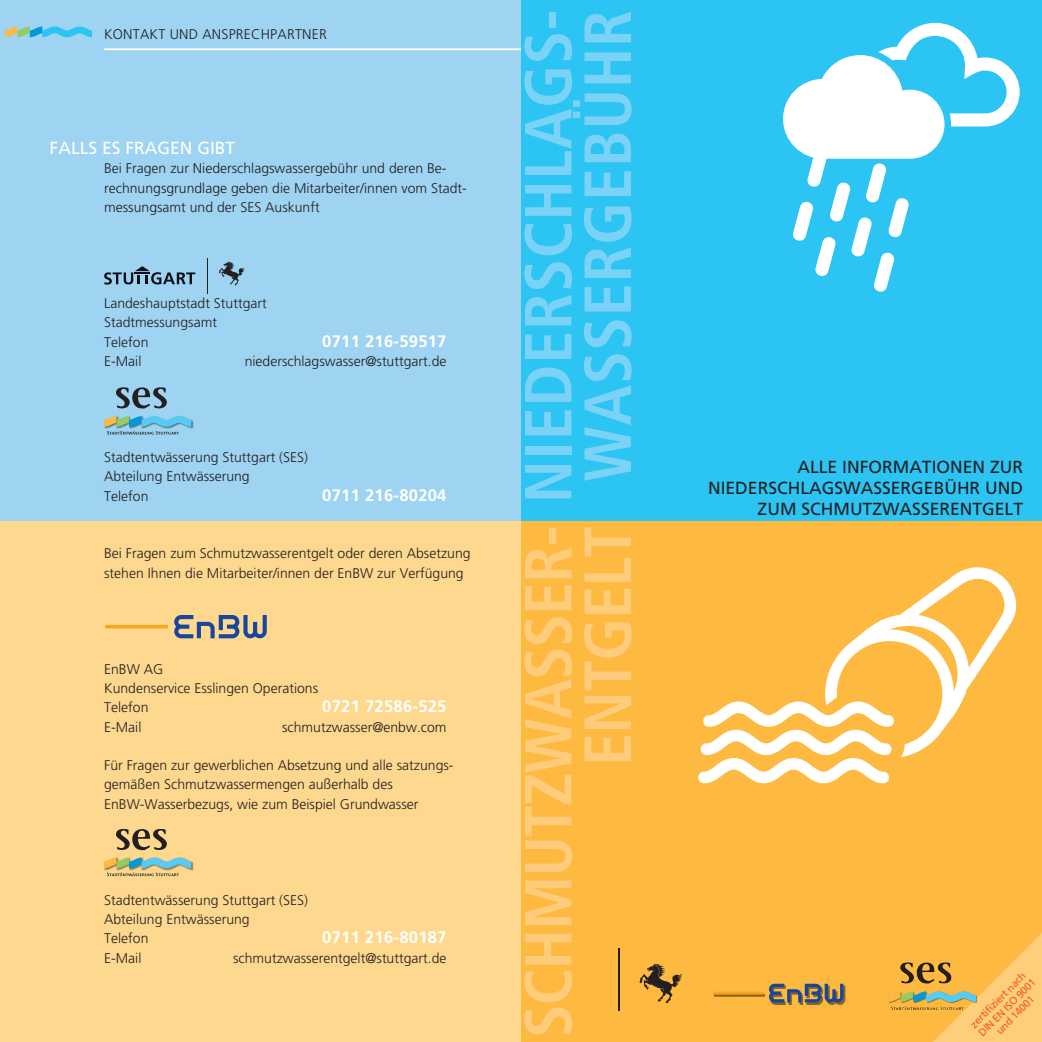
<style>
.page{position:relative;width:1042px;height:1042px;background:#fff}
.page>*{position:absolute;margin:0;border:0;box-sizing:border-box;transform-origin:0 0}
.t1{font:700 condensed 66.5px/59.5px "Frutiger";letter-spacing:.01em;color:#7ad3f6;text-align:right}
.t2{font:700 condensed 66.5px "Frutiger";letter-spacing:-.015em;color:#fecc7a}
.t3{font:17.5px/21px "Frutiger";color:#231f20;text-align:right}
.t4{font:17.5px "Frutiger";color:#fff}
.t5{font:700 16.62px "Frutiger";letter-spacing:.015em;color:#fff}
.t6{font:300 14px/19.2px "Frutiger";color:#231f20}
.t7{font:10.5px/11.4px "Frutiger";color:#f15929;text-align:center}
.s1{color:#fecc7a}
</style>
<div class="page">
<div style="left:521px;top:0;width:521px;height:521px;background:#2bc4f3"></div>
<div style="left:521px;top:521px;width:521px;height:521px;background:#fdb940"></div>
<div style="left:0;top:0;width:521px;height:521px;background:#9ed3f1"></div>
<div style="left:0;top:521px;width:521px;height:521px;background:#fed88f"></div>
<svg style="left:5px;top:27px;width:87px;height:10px"></svg>
<hr style="left:104px;top:48px;width:417px;height:2px;background:#fff">
<svg style="left:116px;top:829px;width:51px;height:21px"></svg>
<img style="left:191px;top:861px;width:2px;height:10px">
<svg style="left:104px;top:857px;width:87px;height:19px"></svg>
<svg style="left:116px;top:387px;width:51px;height:21px"></svg>
<img style="left:191px;top:420px;width:2px;height:9px">
<svg style="left:104px;top:416px;width:87px;height:18px"></svg>
<svg style="left:174px;top:615px;width:93px;height:23px"></svg>
<svg style="left:105px;top:625px;width:63px;height:3px"></svg>
<svg style="left:889px;top:933px;width:153px;height:109px"></svg>
<svg style="left:698px;top:567px;width:318px;height:216px"></svg>
<hr style="left:618px;top:947px;width:1px;height:63px;background:#231f20">
<svg style="left:639px;top:963px;width:43px;height:40px"></svg>
<img style="left:771px;top:983px;width:75px;height:22px">
<svg style="left:713px;top:983px;width:130px;height:19px"></svg>
<svg style="left:783px;top:23px;width:236px;height:269px"></svg>
<svg style="left:104px;top:266px;width:91px;height:19px"></svg>
<svg style="left:219px;top:262px;width:26px;height:23px"></svg>
<hr style="left:207px;top:258px;width:1px;height:35px;background:#231f20">
<p class="t6" style="left:104px;top:25px;width:224px">KONTAKT UND ANSPRECHPARTNER</p>
<p class="t4" style="left:50px;top:141px;width:187px">FALLS ES FRAGEN GIBT</p>
<p class="t6" style="left:104px;top:160px;width:364px">Bei Fragen zur Niederschlagswassergebühr und deren Be&shy;rechnungsgrundlage geben die Mitarbeiter/innen vom Stadt&shy;messungsamt und der SES Auskunft</p>
<p class="t6" style="left:104px;top:295px;width:164px">Landeshauptstadt Stuttgart<br>Stadtmessungsamt<br>Telefon</p>
<p class="t5" style="left:322px;top:334px;width:126px">0711 216-59517</p>
<p class="t6" style="left:104px;top:352px;width:39px">E-Mail</p>
<p class="t6" style="left:245px;top:352px;width:203px">niederschlagswasser@stuttgart.de</p>
<p class="t6" style="left:104px;top:449px;width:205px">Stadtentwässerung Stuttgart (SES)<br>Abteilung Entwässerung<br>Telefon</p>
<p class="t5" style="left:322px;top:488px;width:126px">0711 216-80204</p>
<p class="t6" style="left:104px;top:545px;width:368px">Bei Fragen zum Schmutzwasserentgelt oder deren Absetzung stehen Ihnen die Mitarbeiter/innen der EnBW zur Verfügung</p>
<p class="t6" style="left:104px;top:660px;width:215px">EnBW AG<br>Kundenservice Esslingen Operations<br>Telefon</p>
<p class="t5" style="left:322px;top:700px;width:126px">0721 72586-525</p>
<p class="t6" style="left:104px;top:718px;width:39px">E-Mail</p>
<p class="t6" style="left:282px;top:718px;width:166px">schmutzwasser@enbw.com</p>
<p class="t6" style="left:104px;top:757px;width:351px">Für Fragen zur gewerblichen Absetzung und alle satzungs - gemäßen Schmutzwassermengen außerhalb des<br>EnBW-Wasserbezugs, wie zum Beispiel Grundwasser</p>
<p class="t6" style="left:104px;top:891px;width:205px">Stadtentwässerung Stuttgart (SES)<br>Abteilung Entwässerung<br>Telefon</p>
<p class="t5" style="left:322px;top:931px;width:126px">0711 216-80187</p>
<p class="t6" style="left:104px;top:949px;width:39px">E-Mail</p>
<p class="t6" style="left:233px;top:949px;width:215px">schmutzwasserentgelt@stuttgart.de</p>
<h1 class="t1" style="left:524px;top:1037px;width:1030px;rotate:-90deg"><span class="s1">SCHMUTZWASSER-</span> NIEDERSCHLAGS-<br>WASSERGEBÜHR</h1>
<h1 class="t2" style="left:581px;top:766px;width:242px;rotate:-90deg">ENTGELT</h1>
<p class="t3" style="left:708px;top:457px;width:316px">ALLE INFORMATIONEN ZUR<br>NIEDERSCHLAGSWASSERGEBÜHR UND<br>ZUM SCHMUTZWASSERENTGELT</p>
<p class="t7" style="left:968px;top:1022px;width:78px;rotate:-45deg">zertifiziert nach<br>DIN EN ISO 9001 und 14001</p>
</div>
